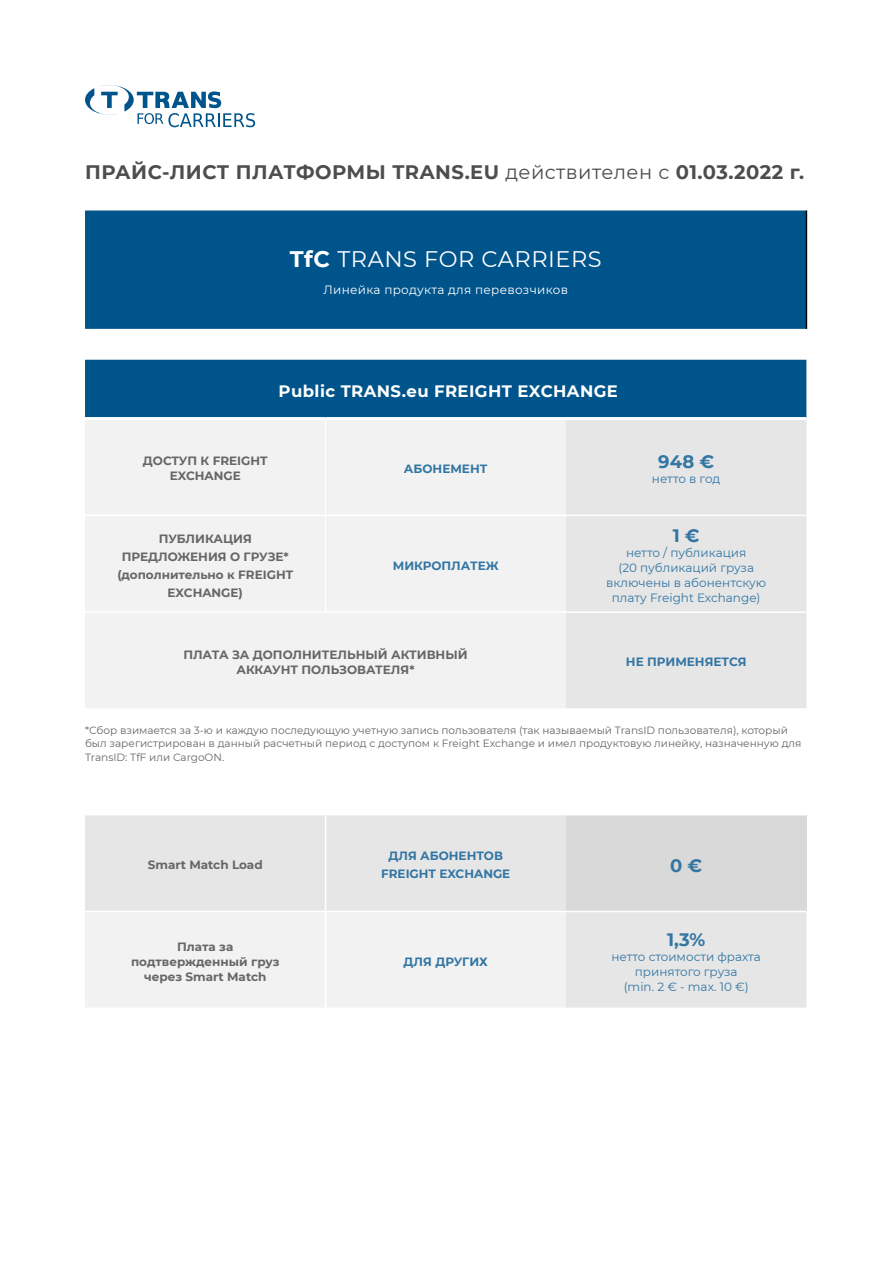
<style>
.page{position:relative;width:893px;height:1263px;background:#fff}
.page>*{position:absolute;margin:0;border:0;box-sizing:border-box;transform-origin:0 0}
.t1{font:22.5px "Montserrat";letter-spacing:.025em;color:#fff}
.t2{font:700 19.5px "Montserrat";letter-spacing:.025em;color:#4d4d4d}
.t3{font:700 18px "Montserrat";color:#3376a3}
.t4{font:700 16.5px "Montserrat";letter-spacing:.025em;color:#fff}
.t5{font:700 12px/15px "Montserrat";color:#666;text-align:center}
.t6{font:12px/15px "Montserrat";color:#3376a3;text-align:center}
.t7{font:700 12px/18px "Montserrat";color:#3376a3;text-align:center}
.t8{font:12px "Montserrat";letter-spacing:.025em;color:#fff}
.t9{font:10.5px/13.5px "Montserrat";color:#666}
.s1{font-weight:400}
.s2{font-weight:700}
</style>
<div class="page">
<svg style="left:85px;top:210px;width:721px;height:207px;background:#266d9d"></svg>
<div style="left:85px;top:420px;width:481px;height:288px;background:#f2f2f2"></div>
<div style="left:566px;top:420px;width:240px;height:288px;background:#e6e6e6"></div>
<hr style="left:806px;top:210px;width:1px;height:119px;background:#000">
<hr style="left:85px;top:515px;width:240px;height:1px;background:#fff">
<hr style="left:326px;top:515px;width:240px;height:1px;background:#fff">
<hr style="left:566px;top:515px;width:240px;height:1px;background:#fff">
<hr style="left:85px;top:611px;width:240px;height:2px;background:#fff">
<hr style="left:325px;top:611px;width:241px;height:2px;background:#fff">
<hr style="left:566px;top:611px;width:240px;height:2px;background:#fff">
<hr style="left:325px;top:420px;width:1px;height:95px;background:#fff">
<hr style="left:325px;top:515px;width:1px;height:96px;background:#fff">
<div style="left:85px;top:815px;width:721px;height:192px;background:#e6e6e6"></div>
<div style="left:566px;top:815px;width:240px;height:96px;background:#d9d9d9"></div>
<div style="left:85px;top:912px;width:481px;height:95px;background:#f2f2f2"></div>
<hr style="left:85px;top:911px;width:240px;height:1px;background:#fff">
<hr style="left:325px;top:911px;width:241px;height:1px;background:#fff">
<hr style="left:566px;top:911px;width:240px;height:1px;background:#fff">
<hr style="left:325px;top:815px;width:1px;height:96px;background:#fff">
<hr style="left:325px;top:912px;width:1px;height:95px;background:#fff">
<svg style="left:85px;top:85px;width:170px;height:42px"></svg>
<h2 class="t2" style="left:85px;top:158px;width:721px">ПРАЙС-ЛИСТ ПЛАТФОРМЫ TRANS.EU <span class="s1">действителен с</span> 01.03.2022 г.</h2>
<h1 class="t1" style="left:290px;top:244px;width:314px"><span class="s2">TfC</span> TRANS FOR CARRIERS</h1>
<p class="t8" style="left:323px;top:282px;width:246px">Линейка продукта для перевозчиков</p>
<h3 class="t4" style="left:279px;top:379px;width:341px">Public TRANS.eu FREIGHT EXCHANGE</h3>
<p class="t5" style="left:143px;top:453px;width:126px">ДОСТУП К FREIGHT<br>EXCHANGE</p>
<p class="t7" style="left:404px;top:459px;width:85px">АБОНЕМЕНТ</p>
<h3 class="t3" style="left:658px;top:449px;width:57px">948 €</h3>
<p class="t6" style="left:652px;top:471px;width:70px">нетто в год</p>
<p class="t5" style="left:117px;top:529px;width:177px;line-height:18px">ПУБЛИКАЦИЯ<br>ПРЕДЛОЖЕНИЯ О ГРУЗЕ* (дополнительно к FREIGHT<br>EXCHANGE)</p>
<p class="t7" style="left:393px;top:556px;width:107px">МИКРОПЛАТЕЖ</p>
<h3 class="t3" style="left:673px;top:523px;width:28px">1 €</h3>
<p class="t6" style="left:606px;top:545px;width:161px">нетто / публикация<br>(20 публикаций груза включены в абонентскую плату Freight Exchange)</p>
<p class="t5" style="left:183px;top:646px;width:286px">ПЛАТА ЗА ДОПОЛНИТЕЛЬНЫЙ АКТИВНЫЙ<br>АККАУНТ ПОЛЬЗОВАТЕЛЯ*</p>
<p class="t7" style="left:626px;top:652px;width:122px">НЕ ПРИМЕНЯЕТСЯ</p>
<p class="t9" style="left:85px;top:723px;width:718px">*Сбор взимается за 3-ю и каждую последующую учетную запись пользователя (так называемый TransID пользователя), который был зарегистрирован в данный расчетный период с доступом к Freight Exchange и имел продуктовую линейку, назначенную для<br>TransID: TfF или CargoON.</p>
<p class="t5" style="left:148px;top:856px;width:116px">Smart Match Load</p>
<p class="t7" style="left:381px;top:846px;width:131px">ДЛЯ АБОНЕНТОВ<br>FREIGHT EXCHANGE</p>
<h3 class="t3" style="left:670px;top:852px;width:34px">0 €</h3>
<p class="t5" style="left:131px;top:938px;width:150px">Плата за подтвержденный груз через Smart Match</p>
<p class="t7" style="left:404px;top:952px;width:86px">ДЛЯ ДРУГИХ</p>
<h3 class="t3" style="left:667px;top:927px;width:40px">1,3%</h3>
<p class="t6" style="left:611px;top:949px;width:151px">нетто стоимости фрахта принятого груза<br>(min. 2 € - max. 10 €)</p>
</div>
